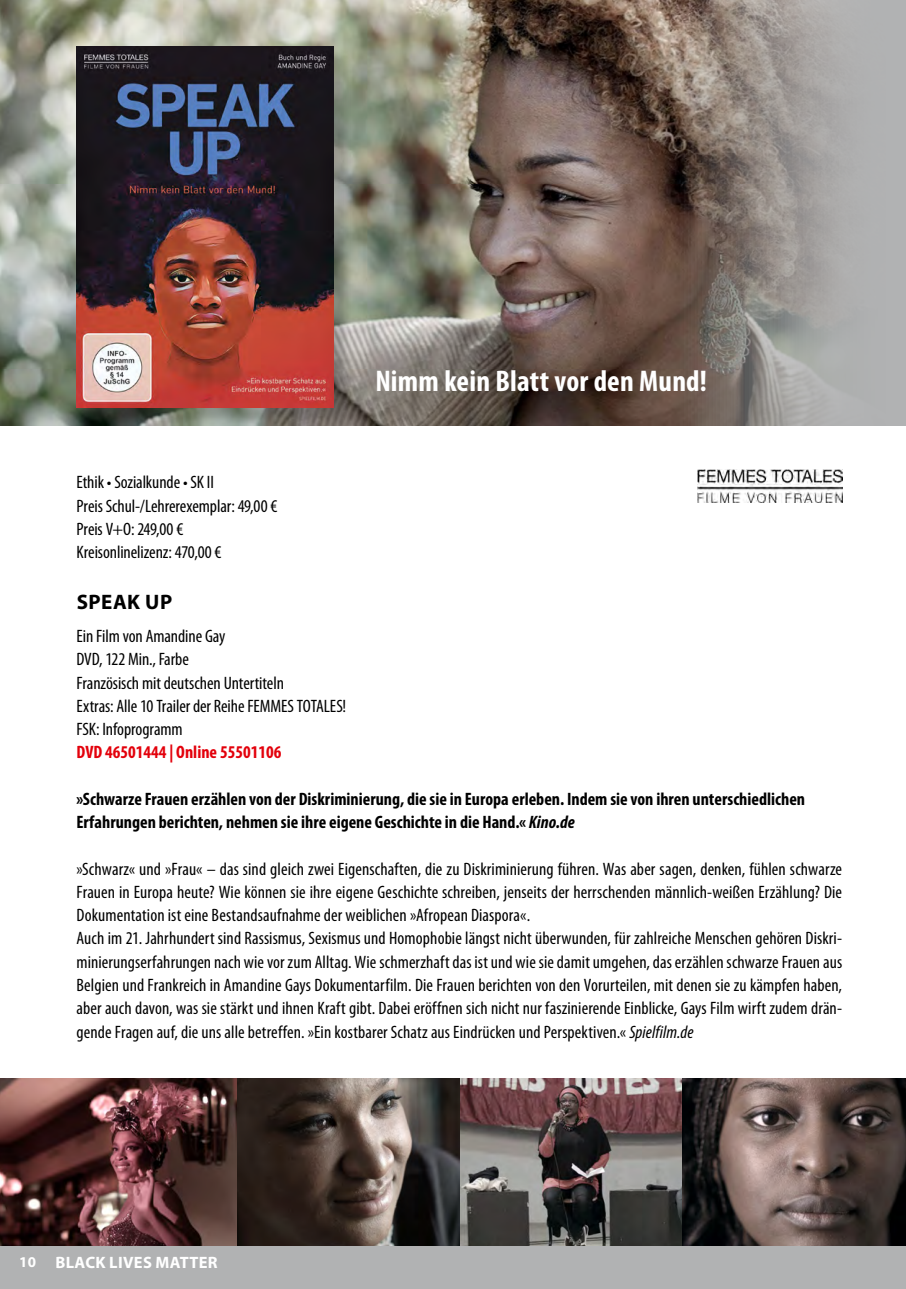
<style>
.page{position:relative;width:906px;height:1289px;background:#fff}
.page>*{position:absolute;margin:0;border:0;box-sizing:border-box;transform-origin:0 0}
.t1{font:700 condensed 30px "Myriad Pro";letter-spacing:.01em;color:#fff}
.t2{font:700 21px "Myriad Pro";letter-spacing:.025em;color:#000}
.t3{font:condensed 18px/23.2px "Myriad Pro";letter-spacing:.005em;color:#000}
.t4{font:700 condensed 18px/23.2px "Myriad Pro";color:#000}
.t5{font:700 condensed 18px "Myriad Pro";color:#e3000b}
.t6{font:700 16.5px "Myriad Pro";letter-spacing:.02em;color:#fff}
.s1{font-style:italic}
.s2{font-size:15px}
</style>
<div class="page">
<svg style="left:0;top:0;width:906px;height:425px;background:#898279"></svg>
<img style="left:459px;top:1078px;width:223px;height:168px">
<img style="left:682px;top:1078px;width:224px;height:168px">
<img style="left:0;top:1078px;width:459px;height:168px">
<div style="left:0;top:1246px;width:906px;height:42px;background:#b1b2b3"></div>
<img style="left:697px;top:470px;width:145px;height:32px">
<div style="left:79px;top:48px;width:273px;height:378px;background:#000;opacity:.2"></div>
<img style="left:77px;top:46px;width:256px;height:361px">
<h1 class="t1" style="left:375px;top:362px;width:333px">Nimm kein Blatt vor den Mund!</h1>
<p class="t3" style="left:77px;top:470px;width:202px">Ethik • Sozialkunde • SK II<br>Preis Schul-/Lehrerexemplar: 49,00 €<br>Preis V+O: 249,00 €<br>Kreisonlinelizenz: 470,00 €</p>
<p class="t2" style="left:77px;top:588px;width:97px">SPEAK UP</p>
<p class="t3" style="left:77px;top:624px;width:271px">Ein Film von Amandine Gay<br>DVD, 122 Min., Farbe<br>Französisch mit deutschen Untertiteln<br>Extras: Alle 10 Trailer der Reihe FEMMES TOTALES!<br>FSK: Infoprogramm</p>
<p class="t5" style="left:77px;top:741px;width:206px">DVD 46501444 | Online 55501106</p>
<p class="t4" style="left:77px;top:786px;width:730px">»Schwarze Frauen erzählen von der Diskriminierung, die sie in Europa erleben. Indem sie von ihren unterschiedlichen<br>Erfahrungen berichten, nehmen sie ihre eigene Geschichte in die Hand.« <span class="s1">Kino.de</span></p>
<p class="t3" style="left:77px;top:856px;width:767px">»Schwarz« und »Frau« – das sind gleich zwei Eigenschaften, die zu Diskriminierung führen. Was aber sagen, denken, fühlen schwarze Frauen in Europa heute? Wie können sie ihre eigene Geschichte schreiben, jenseits der herrschenden männlich-weißen Erzählung? Die Dokumentation ist eine Bestandsaufnahme der weiblichen »Afropean Diaspora«.<br>Auch im 21. Jahrhundert sind Rassismus, Sexismus und Homophobie längst nicht überwunden, für zahlreiche Menschen gehören Diskri&shy;minierungserfahrungen nach wie vor zum Alltag. Wie schmerzhaft das ist und wie sie damit umgehen, das erzählen schwarze Frauen aus Belgien und Frankreich in Amandine Gays Dokumentarfilm. Die Frauen berichten von den Vorurteilen, mit denen sie zu kämpfen haben, aber auch davon, was sie stärkt und ihnen Kraft gibt. Dabei eröffnen sich nicht nur faszinierende Einblicke, Gays Film wirft zudem drän&shy;gende Fragen auf, die uns alle betreffen. »Ein kostbarer Schatz aus Eindrücken und Perspektiven.« <span class="s1">Spielfilm.de</span></p>
<p class="t6" style="left:19px;top:1251px;width:200px"><span class="s2">10</span> BLACK LIVES MATTER</p>
</div>
